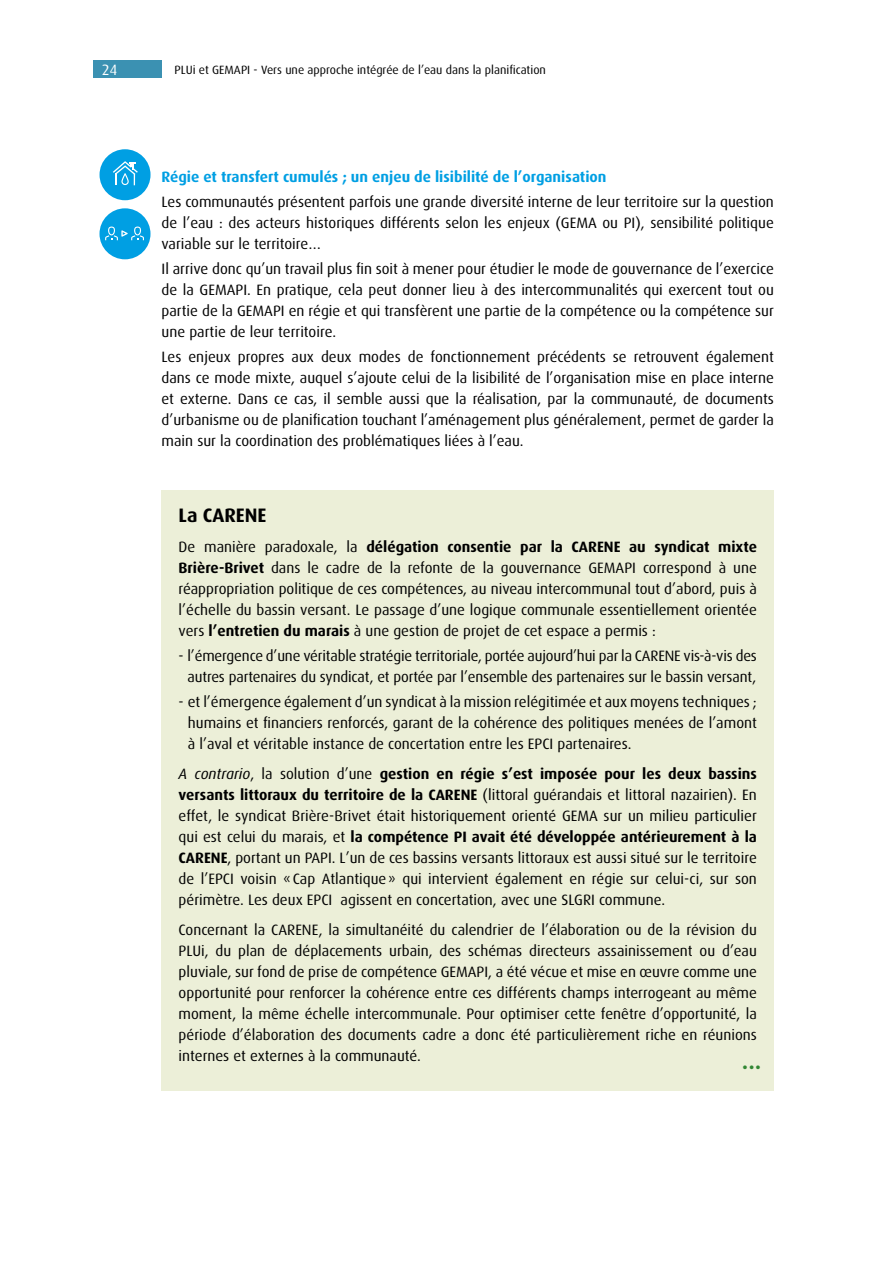
<style>
.page{position:relative;width:893px;height:1263px;background:#fff}
.page>*{position:absolute;margin:0;border:0;box-sizing:border-box;transform-origin:0 0}
.t1{font:700 21px "Dax OT";color:#328734}
.t2{font:700 19.5px "Dax OT";color:#000}
.t3{font:15px/21px "Dax OT";color:#000;text-align:justify}
.t4{font:700 15px "Dax OT";color:#009fe3}
.t5{font:15px "Dax OT";color:#fff}
.t6{font:12px "Dax OT";color:#000}
.s1{font-weight:700}
.s2{font-style:italic}
</style>
<div class="page">
<div style="left:93px;top:61px;width:69px;height:17px;background:#3b91b2"></div>
<div style="left:162px;top:490px;width:612px;height:601px;background:#ecefd8"></div>
<div style="left:100px;top:149px;width:51px;height:51px;background:#009fe3;border-radius:50%"></div>
<svg style="left:113px;top:161px;width:25px;height:24px"></svg>
<div style="left:99px;top:208px;width:51px;height:51px;background:#009fe3;border-radius:50%"></div>
<svg style="left:105px;top:227px;width:39px;height:13px"></svg>
<p class="t5" style="left:102px;top:62px;width:17px">24</p>
<p class="t6" style="left:175px;top:63px;width:373px">PLUi et GEMAPI - Vers une approche intégrée de l’eau dans la planification</p>
<p class="t4" style="left:162px;top:168px;width:447px">Régie et transfert cumulés ; un enjeu de lisibilité de l’organisation</p>
<p class="t3" style="left:162px;top:191px;width:614px">Les communautés présentent parfois une grande diversité interne de leur territoire sur la question de l’eau : des acteurs historiques différents selon les enjeux (GEMA ou PI), sensibilité politique variable sur le territoire…</p>
<p class="t3" style="left:162px;top:259px;width:614px">Il arrive donc qu’un travail plus fin soit à mener pour étudier le mode de gouvernance de l’exercice de la GEMAPI. En pratique, cela peut donner lieu à des intercommunalités qui exercent tout ou partie de la GEMAPI en régie et qui transfèrent une partie de la compétence ou la compétence sur une partie de leur territoire.</p>
<p class="t3" style="left:162px;top:347px;width:614px">Les enjeux propres aux deux modes de fonctionnement précédents se retrouvent également dans ce mode mixte, auquel s’ajoute celui de la lisibilité de l’organisation mise en place interne et externe. Dans ce cas, il semble aussi que la réalisation, par la communauté, de documents d’urbanisme ou de planification touchant l’aménagement plus généralement, permet de garder la main sur la coordination des problématiques liées à l’eau.</p>
<h2 class="t2" style="left:179px;top:505px;width:89px">La CARENE</h2>
<p class="t3" style="left:179px;top:536px;width:580px">De manière paradoxale, la <span class="s1">délégation consentie par la CARENE au syndicat mixte Brière-Brivet</span> dans le cadre de la refonte de la gouvernance GEMAPI correspond à une réappropriation politique de ces compétences, au niveau intercommunal tout d’abord, puis à l’échelle du bassin versant. Le passage d’une logique communale essentiellement orientée vers <span class="s1">l’entretien du marais</span> à une gestion de projet de cet espace a permis :</p>
<p class="t3" style="left:179px;top:646px;width:580px;text-align:center">- l’émergence d’une véritable stratégie territoriale, portée aujourd’hui par la CARENE vis-à-vis des autres partenaires du syndicat, et portée par l’ensemble des partenaires sur le bassin versant,</p>
<p class="t3" style="left:188px;top:692px;width:570px;text-indent:-9px">- et l’émergence également d’un syndicat à la mission relégitimée et aux moyens techniques ; humains et financiers renforcés, garant de la cohérence des politiques menées de l’amont à l’aval et véritable instance de concertation entre les EPCI partenaires.</p>
<p class="t3" style="left:179px;top:763px;width:580px"><span class="s2">A contrario</span>, la solution d’une <span class="s1">gestion en régie s’est imposée pour les deux bassins versants littoraux du territoire de la CARENE</span> (littoral guérandais et littoral nazairien). En effet, le syndicat Brière-Brivet était historiquement orienté GEMA sur un milieu particulier qui est celui du marais, et <span class="s1">la compétence PI avait été développée antérieurement à la CARENE</span>, portant un PAPI. L’un de ces bassins versants littoraux est aussi situé sur le territoire de l’EPCI voisin «Cap Atlantique» qui intervient également en régie sur celui-ci, sur son périmètre. Les deux EPCI agissent en concertation, avec une SLGRI commune.</p>
<p class="t3" style="left:179px;top:919px;width:580px">Concernant la CARENE, la simultanéité du calendrier de l’élaboration ou de la révision du PLUi, du plan de déplacements urbain, des schémas directeurs assainissement ou d’eau pluviale, sur fond de prise de compétence GEMAPI, a été vécue et mise en œuvre comme une opportunité pour renforcer la cohérence entre ces différents champs interrogeant au même moment, la même échelle intercommunale. Pour optimiser cette fenêtre d’opportunité, la période d’élaboration des documents cadre a donc été particulièrement riche en réunions internes et externes à la communauté.</p>
<h1 class="t1" style="left:742px;top:1049px;width:20px">...</h1>
</div>
